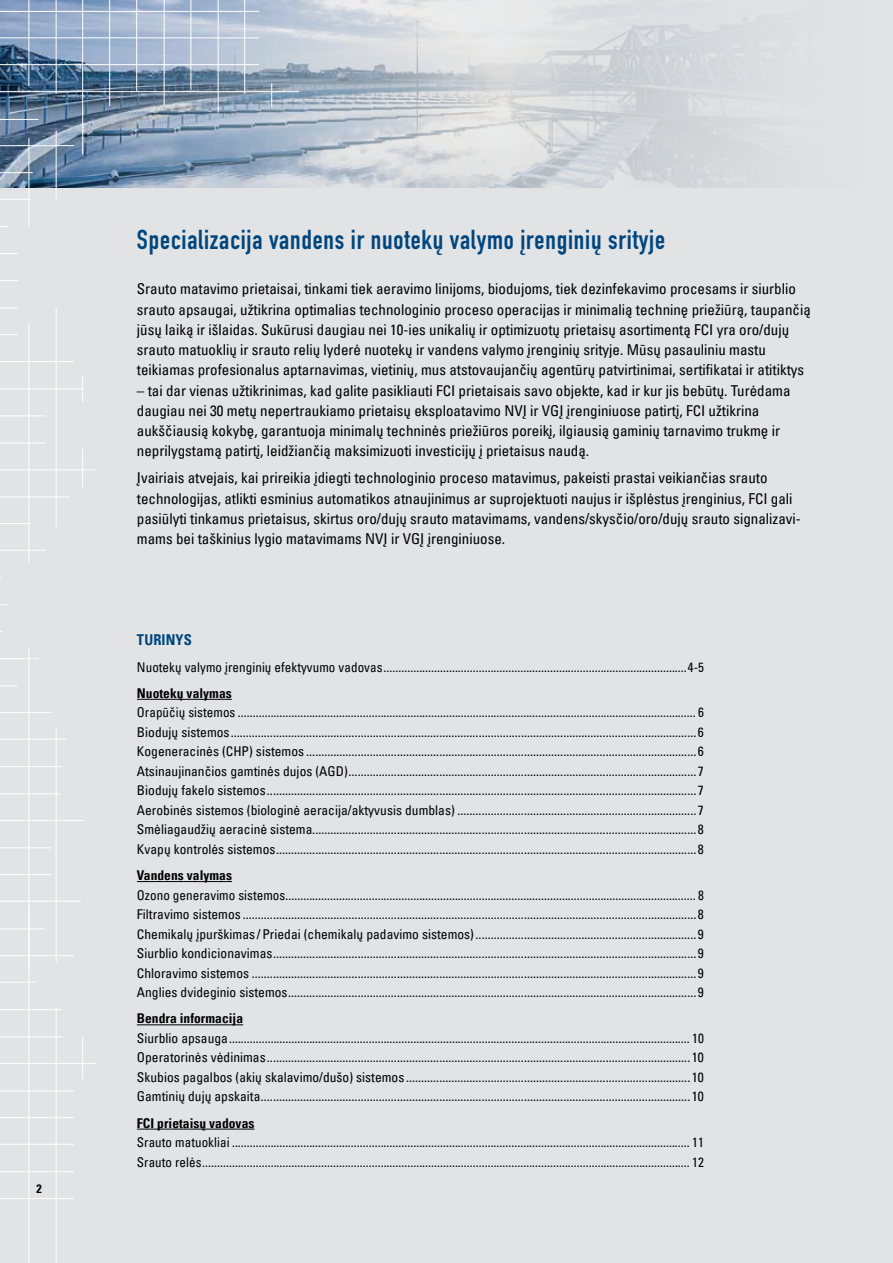
<style>
.page{position:relative;width:893px;height:1263px;background:#e2e3e4}
.page>*{position:absolute;margin:0;border:0;box-sizing:border-box;transform-origin:0 0}
.t1{font:700 27px "DIN Condensed";letter-spacing:.03em;color:#00467e}
.t2{font:condensed 15px/20.2px "Univers LT Pro";color:#000}
.t3{font:700 condensed 15px "Univers LT Pro";letter-spacing:.01em;color:#00467e}
.t4{font:condensed 13.5px/19.5px "Univers LT Pro";color:#000;text-align:justify}
.t5{font:700 condensed 13.5px "Univers LT Pro";color:#000}
.t6{font:700 condensed 12px "Univers LT Pro";color:#000}
</style>
<div class="page">
<img style="left:0;top:0;width:751px;height:187px">
<svg style="left:271px;top:83px;width:1px;height:25px"></svg>
<hr style="left:29px;top:138px;width:1px;height:88px;background:#fff">
<hr style="left:56px;top:130px;width:1px;height:69px;background:#fff">
<hr style="left:82px;top:448px;width:1px;height:39px;background:#fff">
<svg style="left:82px;top:376px;width:1px;height:26px"></svg>
<hr style="left:56px;top:727px;width:1px;height:235px;background:#fff">
<hr style="left:56px;top:307px;width:1px;height:220px;background:#fff">
<hr style="left:164px;top:0;width:1px;height:106px;background:#fff">
<hr style="left:29px;top:0;width:1px;height:86px;background:#fff">
<hr style="left:191px;top:0;width:1px;height:90px;background:#fff">
<hr style="left:56px;top:0;width:1px;height:94px;background:#fff">
<hr style="left:218px;top:0;width:1px;height:113px;background:#fff">
<hr style="left:82px;top:0;width:1px;height:154px;background:#fff">
<hr style="left:244px;top:0;width:1px;height:94px;background:#fff">
<hr style="left:109px;top:0;width:1px;height:106px;background:#fff">
<hr style="left:136px;top:0;width:1px;height:91px;background:#fff">
<hr style="left:29px;top:323px;width:1px;height:240px;background:#fff">
<hr style="left:29px;top:649px;width:1px;height:614px;background:#fff">
<hr style="left:56px;top:1007px;width:1px;height:256px;background:#fff">
<hr style="left:82px;top:1037px;width:1px;height:42px;background:#fff">
<hr style="left:0;top:172px;width:33px;height:1px;background:#fff">
<hr style="left:0;top:929px;width:44px;height:1px;background:#fff">
<hr style="left:0;top:1037px;width:62px;height:1px;background:#fff">
<hr style="left:0;top:64px;width:259px;height:1px;background:#fff">
<hr style="left:0;top:38px;width:259px;height:1px;background:#fff">
<hr style="left:0;top:11px;width:259px;height:1px;background:#fff">
<hr style="left:0;top:145px;width:74px;height:1px;background:#fff">
<hr style="left:0;top:91px;width:299px;height:1px;background:#fff">
<hr style="left:0;top:119px;width:39px;height:1px;background:#fff">
<hr style="left:0;top:199px;width:31px;height:1px;background:#fff">
<hr style="left:0;top:1009px;width:62px;height:1px;background:#fff">
<hr style="left:0;top:955px;width:74px;height:1px;background:#fff">
<hr style="left:0;top:982px;width:35px;height:1px;background:#fff">
<hr style="left:0;top:1091px;width:74px;height:1px;background:#fff">
<hr style="left:0;top:1171px;width:74px;height:1px;background:#fff">
<hr style="left:0;top:1117px;width:74px;height:1px;background:#fff">
<hr style="left:0;top:1198px;width:74px;height:1px;background:#fff">
<hr style="left:0;top:1063px;width:97px;height:1px;background:#fff">
<hr style="left:0;top:1144px;width:74px;height:1px;background:#fff">
<hr style="left:0;top:497px;width:69px;height:1px;background:#fff">
<hr style="left:0;top:658px;width:39px;height:1px;background:#fff">
<hr style="left:0;top:470px;width:95px;height:1px;background:#fff">
<hr style="left:0;top:443px;width:46px;height:1px;background:#fff">
<hr style="left:0;top:416px;width:46px;height:1px;background:#fff">
<hr style="left:0;top:389px;width:82px;height:1px;background:#fff">
<svg style="left:0;top:308px;width:17px;height:1px"></svg>
<hr style="left:0;top:550px;width:46px;height:1px;background:#fff">
<hr style="left:0;top:361px;width:74px;height:1px;background:#fff">
<svg style="left:0;top:280px;width:18px;height:1px"></svg>
<hr style="left:0;top:523px;width:31px;height:1px;background:#fff">
<svg style="left:0;top:334px;width:18px;height:1px"></svg>
<svg style="left:0;top:253px;width:18px;height:1px"></svg>
<hr style="left:0;top:766px;width:63px;height:1px;background:#fff">
<hr style="left:0;top:712px;width:52px;height:1px;background:#fff">
<hr style="left:0;top:739px;width:67px;height:1px;background:#fff">
<hr style="left:0;top:848px;width:52px;height:1px;background:#fff">
<hr style="left:0;top:794px;width:60px;height:1px;background:#fff">
<hr style="left:0;top:874px;width:52px;height:1px;background:#fff">
<hr style="left:0;top:820px;width:84px;height:1px;background:#fff">
<hr style="left:0;top:901px;width:81px;height:1px;background:#fff">
<hr style="left:137px;top:699px;width:95px;height:1px;background:#000">
<hr style="left:137px;top:881px;width:95px;height:1px;background:#000">
<hr style="left:137px;top:1024px;width:106px;height:1px;background:#000">
<hr style="left:137px;top:1129px;width:117px;height:1px;background:#000">
<p class="t6" style="left:36px;top:1182px;width:7px">2</p>
<h1 class="t1" style="left:137px;top:221px;width:530px">Specializacija vandens ir nuotekų valymo įrenginių srityje</h1>
<p class="t2" style="left:137px;top:279px;width:675px">Srauto matavimo prietaisai, tinkami tiek aeravimo linijoms, biodujoms, tiek dezinfekavimo procesams ir siurblio srauto apsaugai, užtikrina optimalias technologinio proceso operacijas ir minimalią techninę priežiūrą, taupančią jūsų laiką ir išlaidas. Sukūrusi daugiau nei 10-ies unikalių ir optimizuotų prietaisų asortimentą FCI yra oro/dujų srauto matuoklių ir srauto relių lyderė nuotekų ir vandens valymo įrenginių srityje. Mūsų pasauliniu mastu teikiamas profesionalus aptarnavimas, vietinių, mus atstovaujančių agentūrų patvirtinimai, sertifikatai ir atitiktys</p>
<p class="t2" style="left:137px;top:380px;width:655px">– tai dar vienas užtikrinimas, kad galite pasikliauti FCI prietaisais savo objekte, kad ir kur jis bebūtų. Turėdama daugiau nei 30 metų nepertraukiamo prietaisų eksploatavimo NVĮ ir VGĮ įrenginiuose patirtį, FCI užtikrina aukščiausią kokybę, garantuoja minimalų techninės priežiūros poreikį, ilgiausią gaminių tarnavimo trukmę ir neprilygstamą patirtį, leidžiančią maksimizuoti investicijų į prietaisus naudą.</p>
<p class="t2" style="left:137px;top:468px;width:665px">Įvairiais atvejais, kai prireikia įdiegti technologinio proceso matavimus, pakeisti prastai veikiančias srauto technologijas, atlikti esminius automatikos atnaujinimus ar suprojektuoti naujus ir išplėstus įrenginius, FCI gali pasiūlyti tinkamus prietaisus, skirtus oro/dujų srauto matavimams, vandens/skysčio/oro/dujų srauto signalizavi&shy;mams bei taškinius lygio matavimams NVĮ ir VGĮ įrenginiuose.</p>
<p class="t3" style="left:137px;top:631px;width:57px">TURINYS</p>
<p class="t4" style="left:137px;top:657px;width:569px">Nuotekų valymo įrenginių efektyvumo vadovas......................................................................................................4-5</p>
<p class="t5" style="left:137px;top:685px;width:96px">Nuotekų valymas</p>
<p class="t4" style="left:137px;top:702px;width:569px">Orapūčių sistemos .......................................................................................................................................................... 6<br>Biodujų sistemos.......................................................................................................................................................... 6<br>Kogeneracinės (CHP) sistemos ................................................................................................................................. 6<br>Atsinaujinančios gamtinės dujos (AGD)................................................................................................................... 7<br>Biodujų fakelo sistemos.............................................................................................................................................. 7<br>Aerobinės sistemos (biologinė aeracija/aktyvusis dumblas) ............................................................................... 7<br>Smėliagaudžių aeracinė sistema............................................................................................................................... 8<br>Kvapų kontrolės sistemos........................................................................................................................................... 8</p>
<p class="t5" style="left:137px;top:867px;width:97px">Vandens valymas</p>
<p class="t4" style="left:137px;top:885px;width:569px">Ozono generavimo sistemos.......................................................................................................................................... 8<br>Filtravimo sistemos ...................................................................................................................................................... 8<br>Chemikalų įpurškimas /Priedai (chemikalų padavimo sistemos)......................................................................... 9<br>Siurblio kondicionavimas............................................................................................................................................ 9<br>Chloravimo sistemos ................................................................................................................................................... 9<br>Anglies dvideginio sistemos....................................................................................................................................... 9</p>
<p class="t5" style="left:137px;top:1010px;width:108px">Bendra informacija</p>
<p class="t4" style="left:137px;top:1028px;width:569px">Siurblio apsauga........................................................................................................................................................... 10<br>Operatorinės vėdinimas............................................................................................................................................ 10<br>Skubios pagalbos (akių skalavimo/dušo) sistemos .............................................................................................. 10<br>Gamtinių dujų apskaita.............................................................................................................................................. 10</p>
<p class="t5" style="left:137px;top:1115px;width:119px">FCI prietaisų vadovas</p>
<p class="t4" style="left:137px;top:1132px;width:569px">Srauto matuokliai .......................................................................................................................................................... 11<br>Srauto relės.................................................................................................................................................................... 12</p>
</div>
